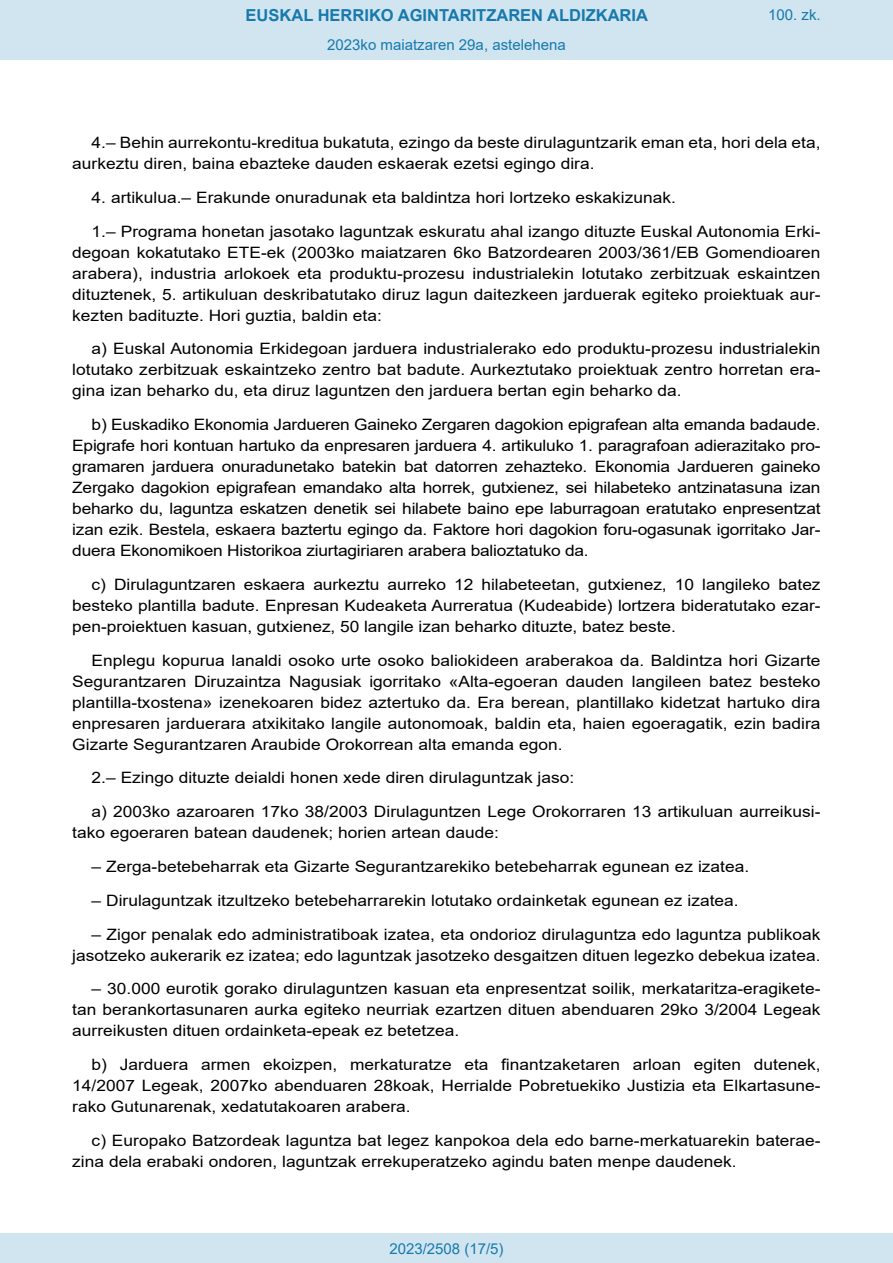
<style>
.page{position:relative;width:893px;height:1263px;background:#fff}
.page>*{position:absolute;margin:0;border:0;box-sizing:border-box;transform-origin:0 0}
.t1{font:700 16.5px "Arial";color:#1879ad}
.BOPVDetalle{font:15.6px/21px "Arial";color:#000;text-align:justify;scale:1.11 1}
.Paginacion_Centro{font:15px "Arial";color:#1879ad}
</style>
<div class="page">
<div style="left:0;top:0;width:893px;height:60px;background:#d0e5f0"></div>
<div style="left:0;top:1233px;width:893px;height:30px;background:#d0e5f0"></div>
<p class="t1" style="left:246px;top:3px;width:404px">EUSKAL HERRIKO AGINTARITZAREN ALDIZKARIA</p>
<p class="Paginacion_Centro" style="left:327px;top:35px;width:240px">2023ko maiatzaren 29a, astelehena</p>
<p class="Paginacion_Centro" style="left:768px;top:5px;width:54px">100. zk.</p>
<p class="BOPVDetalle" style="left:72px;top:132px;width:676px;text-indent:19px">4.– Behin aurrekontu-kreditua bukatuta, ezingo da beste dirulaguntzarik eman eta, hori dela eta, aurkeztu diren, baina ebazteke dauden eskaerak ezetsi egingo dira.</p>
<p class="BOPVDetalle" style="left:92px;top:187px;width:528px">4. artikulua.– Erakunde onuradunak eta baldintza hori lortzeko eskakizunak.</p>
<p class="BOPVDetalle" style="left:72px;top:221px;width:676px;text-indent:19px">1.– Programa honetan jasotako laguntzak eskuratu ahal izango dituzte Euskal Autonomia Erki&shy;degoan kokatutako ETE-ek (2003ko maiatzaren 6ko Batzordearen 2003/361/EB Gomendioaren arabera), industria arlokoek eta produktu-prozesu industrialekin lotutako zerbitzuak eskaintzen dituztenek, 5. artikuluan deskribatutako diruz lagun daitezkeen jarduerak egiteko proiektuak aur&shy;kezten badituzte. Hori guztia, baldin eta:</p>
<p class="BOPVDetalle" style="left:72px;top:338px;width:676px;text-indent:19px">a) Euskal Autonomia Erkidegoan jarduera industrialerako edo produktu-prozesu industrialekin lotutako zerbitzuak eskaintzeko zentro bat badute. Aurkeztutako proiektuak zentro horretan era&shy;gina izan beharko du, eta diruz laguntzen den jarduera bertan egin beharko da.</p>
<p class="BOPVDetalle" style="left:72px;top:414px;width:676px;text-indent:19px">b) Euskadiko Ekonomia Jardueren Gaineko Zergaren dagokion epigrafean alta emanda badaude.<br>Epigrafe hori kontuan hartuko da enpresaren jarduera 4. artikuluko 1. paragrafoan adierazitako pro&shy;gramaren jarduera onuradunetako batekin bat datorren zehazteko. Ekonomia Jardueren gaineko Zergako dagokion epigrafean emandako alta horrek, gutxienez, sei hilabeteko antzinatasuna izan beharko du, laguntza eskatzen denetik sei hilabete baino epe laburragoan eratutako enpresentzat izan ezik. Bestela, eskaera baztertu egingo da. Faktore hori dagokion foru-ogasunak igorritako Jar&shy;duera Ekonomikoen Historikoa ziurtagiriaren arabera balioztatuko da.</p>
<p class="BOPVDetalle" style="left:72px;top:574px;width:676px;text-indent:19px">c) Dirulaguntzaren eskaera aurkeztu aurreko 12 hilabeteetan, gutxienez, 10 langileko batez besteko plantilla badute. Enpresan Kudeaketa Aurreratua (Kudeabide) lortzera bideratutako ezar&shy;pen-proiektuen kasuan, gutxienez, 50 langile izan beharko dituzte, batez beste.</p>
<p class="BOPVDetalle" style="left:72px;top:650px;width:676px;text-indent:19px">Enplegu kopurua lanaldi osoko urte osoko baliokideen araberakoa da. Baldintza hori Gizarte Segurantzaren Diruzaintza Nagusiak igorritako «Alta-egoeran dauden langileen batez besteko plantilla-txostena» izenekoaren bidez aztertuko da. Era berean, plantillako kidetzat hartuko dira enpresaren jarduerara atxikitako langile autonomoak, baldin eta, haien egoeragatik, ezin badira Gizarte Segurantzaren Araubide Orokorrean alta emanda egon.</p>
<p class="BOPVDetalle" style="left:92px;top:767px;width:436px">2.– Ezingo dituzte deialdi honen xede diren dirulaguntzak jaso:</p>
<p class="BOPVDetalle" style="left:72px;top:801px;width:676px;text-indent:19px">a) 2003ko azaroaren 17ko 38/2003 Dirulaguntzen Lege Orokorraren 13 artikuluan aurreikusi&shy;tako egoeraren batean daudenek; horien artean daude:</p>
<p class="BOPVDetalle" style="left:92px;top:856px;width:594px">– Zerga-betebeharrak eta Gizarte Segurantzarekiko betebeharrak egunean ez izatea.</p>
<p class="BOPVDetalle" style="left:92px;top:890px;width:584px">– Dirulaguntzak itzultzeko betebeharrarekin lotutako ordainketak egunean ez izatea.</p>
<p class="BOPVDetalle" style="left:72px;top:923px;width:676px;text-align:right">– Zigor penalak edo administratiboak izatea, eta ondorioz dirulaguntza edo laguntza publikoak jasotzeko aukerarik ez izatea; edo laguntzak jasotzeko desgaitzen dituen legezko debekua izatea.</p>
<p class="BOPVDetalle" style="left:72px;top:978px;width:676px;text-indent:19px">– 30.000 eurotik gorako dirulaguntzen kasuan eta enpresentzat soilik, merkataritza-eragikete&shy;tan berankortasunaren aurka egiteko neurriak ezartzen dituen abenduaren 29ko 3/2004 Legeak aurreikusten dituen ordainketa-epeak ez betetzea.</p>
<p class="BOPVDetalle" style="left:72px;top:1054px;width:676px;text-indent:19px">b) Jarduera armen ekoizpen, merkaturatze eta finantzaketaren arloan egiten dutenek, 14/2007 Legeak, 2007ko abenduaren 28koak, Herrialde Pobretuekiko Justizia eta Elkartasune&shy;rako Gutunarenak, xedatutakoaren arabera.</p>
<p class="BOPVDetalle" style="left:72px;top:1130px;width:676px;text-indent:19px">c) Europako Batzordeak laguntza bat legez kanpokoa dela edo barne-merkatuarekin baterae&shy;zina dela erabaki ondoren, laguntzak errekuperatzeko agindu baten menpe daudenek.</p>
<p class="Paginacion_Centro" style="left:389px;top:1238px;width:116px">2023/2508 (17/5)</p>
</div>
